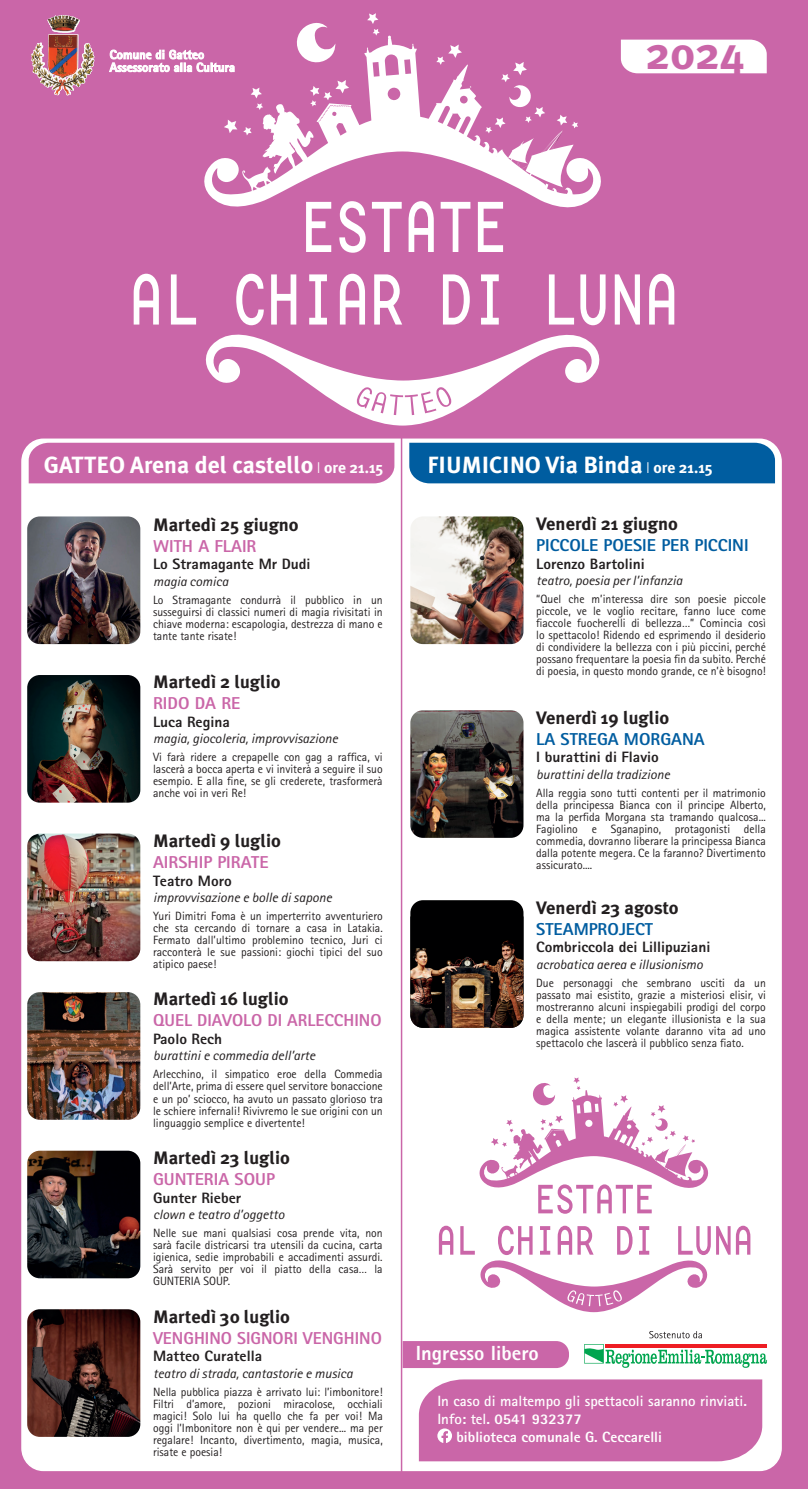
<style>
.page{position:relative;width:808px;height:1489px;background:#fff}
.page>*{position:absolute;margin:0;border:0;box-sizing:border-box;transform-origin:0 0}
.t1{font:700 45.75px "Meta Plus";color:#ca66a8}
.t2{font:700 23.4px "Meta Plus";color:#fff}
.t3{font:800 20.4px "Rotis Sans Serif";color:#fff}
.t4{font:700 18px "Meta Plus";color:#231f20}
.t5{font:800 17.25px "Rotis Sans Serif";color:#ca66a8}
.t6{font:800 17.25px "Rotis Sans Serif";color:#005da0}
.t7{font:800 15px "Rotis Sans Serif";color:#231f20}
.t8{font:800 14.85px "Rotis Sans Serif";color:#fff}
.t9{font:700 14.85px "Rotis Sans Serif";color:#fff}
.t10{font:italic 13.5px "Rotis Sans Serif";color:#231f20}
.t11{font:12px/12px "Rotis Sans Serif";color:#231f20;text-align:justify}
.s1{font-family:"Rotis Sans Serif";font-weight:300;font-size:15.6px}
.s2{font-size:15.6px}
.s3{font-weight:700}
</style>
<div class="page">
<div style="left:0;top:0;width:808px;height:1488px;background:#ca66a8"></div>
<svg style="left:205px;top:334px;width:395px;height:91px"></svg>
<svg style="left:367px;top:13px;width:13px;height:23px"></svg>
<svg style="left:298px;top:22px;width:30px;height:14px"></svg>
<svg style="left:201px;top:36px;width:400px;height:174px"></svg>
<svg style="left:306px;top:202px;width:25px;height:50px"></svg>
<svg style="left:339px;top:201px;width:27px;height:52px"></svg>
<svg style="left:372px;top:202px;width:30px;height:50px"></svg>
<svg style="left:409px;top:201px;width:25px;height:51px"></svg>
<svg style="left:441px;top:202px;width:29px;height:50px"></svg>
<svg style="left:478px;top:202px;width:25px;height:50px"></svg>
<svg style="left:134px;top:274px;width:25px;height:50px"></svg>
<svg style="left:171px;top:274px;width:25px;height:50px"></svg>
<svg style="left:236px;top:274px;width:28px;height:51px"></svg>
<svg style="left:271px;top:274px;width:25px;height:50px"></svg>
<svg style="left:309px;top:274px;width:18px;height:50px"></svg>
<svg style="left:340px;top:274px;width:25px;height:50px"></svg>
<svg style="left:374px;top:274px;width:28px;height:50px"></svg>
<svg style="left:443px;top:274px;width:27px;height:50px"></svg>
<svg style="left:481px;top:274px;width:18px;height:50px"></svg>
<svg style="left:549px;top:274px;width:25px;height:50px"></svg>
<svg style="left:580px;top:274px;width:26px;height:51px"></svg>
<svg style="left:615px;top:274px;width:25px;height:50px"></svg>
<svg style="left:649px;top:274px;width:25px;height:50px"></svg>
<svg style="left:109px;top:50px;width:125px;height:22px"></svg>
<img style="left:31px;top:19px;width:63px;height:76px">
<img style="left:48px;top:15px;width:32px;height:18px">
<div style="left:621px;top:40px;width:146px;height:33px;background:#fff"></div>
<div style="left:21px;top:438px;width:761px;height:1032px;background:#fff"></div>
<svg style="left:29px;top:443px;width:365px;height:40px"></svg>
<div style="left:409px;top:443px;width:366px;height:40px;background:#005da0"></div>
<hr style="left:401px;top:436px;width:1px;height:1037px;background:#ca66a8">
<svg style="left:439px;top:1225px;width:14px;height:29px"></svg>
<svg style="left:478px;top:1077px;width:232px;height:136px"></svg>
<svg style="left:460px;top:1225px;width:290px;height:86px"></svg>
<svg style="left:403px;top:1340px;width:166px;height:27px"></svg>
<svg style="left:584px;top:1330px;width:183px;height:37px;background:#cfd6c9"></svg>
<svg style="left:419px;top:1379px;width:343px;height:82px"></svg>
<img style="left:27px;top:516px;width:113px;height:128px">
<img style="left:410px;top:516px;width:113px;height:128px">
<img style="left:410px;top:710px;width:113px;height:127px">
<div style="left:410px;top:900px;width:113px;height:127px;background:#000001;border-radius:13px"></div>
<img style="left:410px;top:916px;width:113px;height:111px">
<img style="left:27px;top:833px;width:113px;height:128px">
<img style="left:27px;top:992px;width:113px;height:127px">
<img style="left:27px;top:1309px;width:113px;height:127px">
<img style="left:27px;top:1150px;width:113px;height:128px">
<img style="left:27px;top:675px;width:113px;height:127px">
<h1 class="t1" style="left:645px;top:26px;width:101px">2024</h1>
<h2 class="t2" style="left:44px;top:451px;width:341px">GATTEO Arena del castello <span class="s1">I</span> <span class="s2">ore 21.15</span></h2>
<h2 class="t2" style="left:427px;top:451px;width:287px">FIUMICINO Via Binda <span class="s1">I</span> <span class="s2">ore 21.15</span></h2>
<h3 class="t4" style="left:153px;top:514px;width:147px">Martedì 25 giugno</h3>
<h3 class="t5" style="left:153px;top:534px;width:105px">WITH A FLAIR</h3>
<p class="t7" style="left:153px;top:554px;width:159px">Lo Stramagante Mr Dudi</p>
<p class="t10" style="left:153px;top:573px;width:77px">magia comica</p>
<p class="t11" style="left:153px;top:593px;width:231px">Lo Stramagante condurrà il pubblico in un susseguirsi di classici numeri di magia rivisitati in chiave moderna: escapologia, destrezza di mano e tante tante risate!</p>
<h3 class="t4" style="left:153px;top:671px;width:129px">Martedì 2 luglio</h3>
<h3 class="t5" style="left:153px;top:692px;width:89px">RIDO DA RE</h3>
<p class="t7" style="left:153px;top:712px;width:78px">Luca Regina</p>
<p class="t10" style="left:153px;top:730px;width:186px">magia, giocoleria, improvvisazione</p>
<p class="t11" style="left:153px;top:751px;width:231px">Vi farà ridere a crepapelle con gag a raffica, vi lascerà a bocca aperta e vi inviterà a seguire il suo esempio. E alla fine, se gli crederete, trasformerà anche voi in veri Re!</p>
<h3 class="t4" style="left:153px;top:830px;width:129px">Martedì 9 luglio</h3>
<h3 class="t5" style="left:153px;top:851px;width:117px">AIRSHIP PIRATE</h3>
<p class="t7" style="left:153px;top:871px;width:80px">Teatro Moro</p>
<p class="t10" style="left:153px;top:889px;width:180px">improvvisazione e bolle di sapone</p>
<p class="t11" style="left:153px;top:909px;width:231px">Yuri Dimitri Foma è un imperterrito avventuriero che sta cercando di tornare a casa in Latakia.<br>Fermato dall’ultimo problemino tecnico, Juri ci racconterà le sue passioni: giochi tipici del suo atipico paese!</p>
<h3 class="t4" style="left:153px;top:988px;width:137px">Martedì 16 luglio</h3>
<h3 class="t5" style="left:153px;top:1009px;width:230px">QUEL DIAVOLO DI ARLECCHINO</h3>
<p class="t7" style="left:153px;top:1029px;width:71px">Paolo Rech</p>
<p class="t10" style="left:153px;top:1047px;width:164px">burattini e commedia dell’arte</p>
<p class="t11" style="left:153px;top:1068px;width:231px">Arlecchino, il simpatico eroe della Commedia dell’Arte, prima di essere quel servitore bonaccione e un po’ sciocco, ha avuto un passato glorioso tra le schiere infernali! Rivivremo le sue origini con un linguaggio semplice e divertente!</p>
<h3 class="t4" style="left:153px;top:1147px;width:138px">Martedì 23 luglio</h3>
<h3 class="t5" style="left:153px;top:1168px;width:123px">GUNTERIA SOUP</h3>
<p class="t7" style="left:153px;top:1188px;width:90px">Gunter Rieber</p>
<p class="t10" style="left:153px;top:1206px;width:133px">clown e teatro d’oggetto</p>
<p class="t11" style="left:153px;top:1226px;width:231px">Nelle sue mani qualsiasi cosa prende vita, non sarà facile districarsi tra utensili da cucina, carta igienica, sedie improbabili e accadimenti assurdi.<br>Sarà servito per voi il piatto della casa… la GUNTERIA SOUP.</p>
<h3 class="t4" style="left:153px;top:1305px;width:138px">Martedì 30 luglio</h3>
<h3 class="t5" style="left:153px;top:1326px;width:230px">VENGHINO SIGNORI VENGHINO</h3>
<p class="t7" style="left:153px;top:1346px;width:110px">Matteo Curatella</p>
<p class="t10" style="left:153px;top:1364px;width:201px">teatro di strada, cantastorie e musica</p>
<p class="t11" style="left:153px;top:1385px;width:231px">Nella pubblica piazza è arrivato lui: l’imbonitore!<br>Filtri d’amore, pozioni miracolose, occhiali magici! Solo lui ha quello che fa per voi! Ma oggi l’Imbonitore non è qui per vendere... ma per regalare! Incanto, divertimento, magia, musica, risate e poesia!</p>
<h3 class="t4" style="left:536px;top:513px;width:143px">Venerdì 21 giugno</h3>
<h3 class="t6" style="left:536px;top:534px;width:214px">PICCOLE POESIE PER PICCINI</h3>
<p class="t7" style="left:536px;top:554px;width:110px">Lorenzo Bartolini</p>
<p class="t10" style="left:536px;top:572px;width:148px">teatro, poesia per l’infanzia</p>
<p class="t11" style="left:536px;top:592px;width:231px">“Quel che m’interessa dire son poesie piccole piccole, ve le voglio recitare, fanno luce come fiaccole fuocherelli di bellezza…” Comincia così lo spettacolo! Ridendo ed esprimendo il desiderio di condividere la bellezza con i più piccini, perché possano frequentare la poesia fin da subito. Perché di poesia, in questo mondo grande, ce n’è bisogno!</p>
<h3 class="t4" style="left:536px;top:707px;width:135px">Venerdì 19 luglio</h3>
<h3 class="t6" style="left:536px;top:727px;width:170px">LA STREGA MORGANA</h3>
<p class="t7" style="left:536px;top:747px;width:124px">I burattini di Flavio</p>
<p class="t10" style="left:536px;top:766px;width:135px">burattini della tradizione</p>
<p class="t11" style="left:536px;top:786px;width:231px">Alla reggia sono tutti contenti per il matrimonio della principessa Bianca con il principe Alberto, ma la perfida Morgana sta tramando qualcosa...<br>Fagiolino e Sganapino, protagonisti della commedia, dovranno liberare la principessa Bianca dalla potente megera. Ce la faranno? Divertimento assicurato....</p>
<h3 class="t4" style="left:536px;top:896px;width:144px">Venerdì 23 agosto</h3>
<h3 class="t6" style="left:536px;top:917px;width:118px">STEAMPROJECT</h3>
<p class="t7" style="left:536px;top:937px;width:176px">Combriccola dei Lillipuziani</p>
<p class="t10" style="left:536px;top:955px;width:168px">acrobatica aerea e illusionismo</p>
<p class="t11" style="left:536px;top:976px;width:231px">Due personaggi che sembrano usciti da un passato mai esistito, grazie a misteriosi elisir, vi mostreranno alcuni inspiegabili prodigi del corpo e della mente; un elegante illusionista e la sua magica assistente volante daranno vita ad uno spettacolo che lascerà il pubblico senza fiato.</p>
<h3 class="t3" style="left:416px;top:1340px;width:125px">Ingresso libero</h3>
<p class="t9" style="left:437px;top:1391px;width:311px">In caso di maltempo gli spettacoli saranno rinviati.</p>
<p class="t8" style="left:437px;top:1409px;width:146px"><span class="s3">Info: tel.</span> 0541 932377</p>
<p class="t8" style="left:456px;top:1426px;width:207px">biblioteca comunale G. Ceccarelli</p>
</div>
